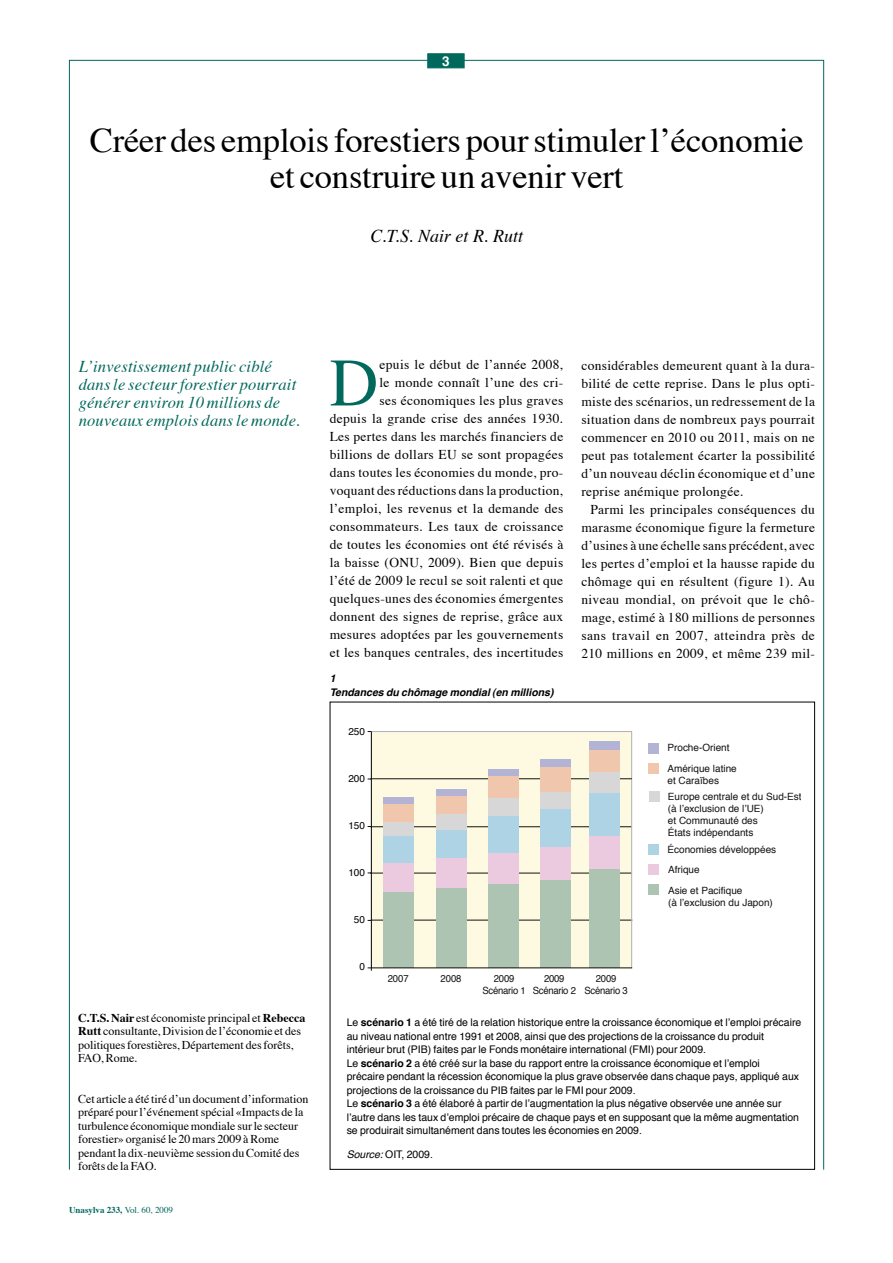
<style>
.page{position:relative;width:893px;height:1263px;background:#fff}
.page>*{position:absolute;margin:0;border:0;box-sizing:border-box;transform-origin:0 0}
.t1{font:67.95px "Times";color:#00685c}
.t2{font:34.5px/36px "Times";letter-spacing:-.005em;color:#000;text-align:center}
.t3{font:italic 18px "Times";color:#000}
.t4{font:italic 16.5px/18px "Times";letter-spacing:.01em;color:#00685c}
.t5{font:13.5px/18px "Times";letter-spacing:.025em;color:#000;text-align:justify}
.t6{font:700 13.5px "Helvetica";color:#fff}
.t7{font:12px/13.5px "Times";color:#000}
.t8{font:10.5px/13.5px "Helvetica";color:#000}
.t9{font:italic 700 10.5px/13.5px "Helvetica";color:#000}
.t10{font:10.05px/12px "Helvetica";color:#111211}
.t11{font:10.05px/12px "Helvetica";letter-spacing:-.025em;color:#111211;text-align:center;scale:.95 1}
.t12{font:10.05px "Helvetica";color:#000}
.t13{font:10.05px "Helvetica";color:#111211;scale:.95 1}
.t14{font:700 9px "Times";color:#00685c}
.s1{font-weight:700}
.s2{font-weight:400}
.s3{font-style:italic}
</style>
<div class="page">
<div style="left:428px;top:54px;width:36px;height:14px;background:#00685c;border:1px solid #00685c"></div>
<div style="left:371px;top:732px;width:261px;height:236px;background:#fdfae1"></div>
<hr style="left:371px;top:731px;width:1px;height:237px;background:#000">
<hr style="left:372px;top:731px;width:260px;height:1px;background:#afb0b2">
<hr style="left:371px;top:920px;width:261px;height:1px;background:#111211">
<div style="left:436px;top:888px;width:31px;height:80px;background:#aec4b2"></div>
<div style="left:436px;top:829px;width:31px;height:30px;background:#aed3e5"></div>
<div style="left:436px;top:795px;width:31px;height:19px;background:#f0c7ac"></div>
<div style="left:436px;top:789px;width:31px;height:6px;background:#b3b3d6"></div>
<hr style="left:371px;top:873px;width:260px;height:1px;background:#111211">
<hr style="left:371px;top:826px;width:260px;height:1px;background:#111211">
<hr style="left:631px;top:731px;width:1px;height:237px;background:#afb0b2">
<div style="left:648px;top:743px;width:11px;height:10px;background:#b3b3d6"></div>
<div style="left:648px;top:763px;width:11px;height:10px;background:#f0c7ac"></div>
<div style="left:649px;top:791px;width:11px;height:10px;background:#d7d7d7"></div>
<div style="left:648px;top:844px;width:11px;height:11px;background:#aed3e5"></div>
<div style="left:648px;top:864px;width:11px;height:10px;background:#ebcadf"></div>
<div style="left:648px;top:884px;width:11px;height:10px;background:#aec4b2"></div>
<hr style="left:371px;top:778px;width:260px;height:1px;background:#111211">
<div style="left:384px;top:892px;width:30px;height:76px;background:#aec4b2"></div>
<div style="left:384px;top:863px;width:30px;height:29px;background:#ebcadf"></div>
<div style="left:384px;top:835px;width:30px;height:28px;background:#aed3e5"></div>
<div style="left:384px;top:821px;width:30px;height:14px;background:#d7d7d7"></div>
<div style="left:384px;top:803px;width:30px;height:18px;background:#f0c7ac"></div>
<div style="left:384px;top:797px;width:30px;height:6px;background:#b3b3d6"></div>
<div style="left:489px;top:884px;width:30px;height:84px;background:#aec4b2"></div>
<div style="left:489px;top:853px;width:30px;height:31px;background:#ebcadf"></div>
<div style="left:489px;top:815px;width:30px;height:38px;background:#aed3e5"></div>
<div style="left:489px;top:797px;width:30px;height:18px;background:#d7d7d7"></div>
<div style="left:489px;top:776px;width:30px;height:21px;background:#f0c7ac"></div>
<div style="left:489px;top:770px;width:30px;height:6px;background:#b3b3d6"></div>
<div style="left:436px;top:859px;width:31px;height:29px;background:#ebcadf"></div>
<div style="left:436px;top:814px;width:31px;height:15px;background:#d7d7d7"></div>
<div style="left:541px;top:880px;width:30px;height:88px;background:#aec4b2"></div>
<div style="left:541px;top:847px;width:30px;height:33px;background:#ebcadf"></div>
<div style="left:541px;top:808px;width:30px;height:39px;background:#aed3e5"></div>
<div style="left:541px;top:791px;width:30px;height:17px;background:#d7d7d7"></div>
<div style="left:541px;top:767px;width:30px;height:24px;background:#f0c7ac"></div>
<div style="left:541px;top:760px;width:30px;height:7px;background:#b3b3d6"></div>
<div style="left:590px;top:869px;width:30px;height:99px;background:#aec4b2"></div>
<div style="left:590px;top:835px;width:30px;height:34px;background:#ebcadf"></div>
<div style="left:590px;top:792px;width:30px;height:43px;background:#aed3e5"></div>
<div style="left:590px;top:772px;width:30px;height:20px;background:#d7d7d7"></div>
<div style="left:590px;top:750px;width:30px;height:22px;background:#f0c7ac"></div>
<div style="left:590px;top:742px;width:30px;height:8px;background:#b3b3d6"></div>
<hr style="left:371px;top:967px;width:261px;height:1px;background:#111210">
<p class="t6" style="left:442px;top:50px;width:9px">3</p>
<h2 class="t2" style="left:90px;top:124px;width:715px">Créer des emplois forestiers pour stimuler l’économie et construire un avenir vert</h2>
<h3 class="t3" style="left:370px;top:225px;width:154px">C.T.S. Nair et R. Rutt</h3>
<p class="t5" style="left:330px;top:357px;width:235px;text-align:right">epuis le début de l’année 2008,<br>le monde connaît l’une des cri-<br>ses économiques les plus graves<br>depuis la grande crise des années 1930.<br>Les pertes dans les marchés financiers de billions de dollars EU se sont propagées dans toutes les économies du monde, pro&shy;voquant des réductions dans la production, l’emploi, les revenus et la demande des consommateurs. Les taux de croissance de toutes les économies ont été révisés à la baisse (ONU, 2009). Bien que depuis l’été de 2009 le recul se soit ralenti et que quelques-unes des économies émergentes donnent des signes de reprise, grâce aux mesures adoptées par les gouvernements et les banques centrales, des incertitudes</p>
<p class="t5" style="left:581px;top:357px;width:235px">considérables demeurent quant à la dura&shy;bilité de cette reprise. Dans le plus opti&shy;miste des scénarios, un redressement de la situation dans de nombreux pays pourrait commencer en 2010 ou 2011, mais on ne peut pas totalement écarter la possibilité d’un nouveau déclin économique et d’une reprise anémique prolongée.</p>
<p class="t4" style="left:79px;top:358px;width:223px">L’investissement public ciblé dans le secteur forestier pourrait générer environ 10 millions de nouveaux emplois dans le monde.</p>
<h1 class="t1" style="left:330px;top:340px;width:50px">D</h1>
<p class="t5" style="left:581px;top:501px;width:235px;text-indent:9px">Parmi les principales conséquences du marasme économique figure la fermeture d’usines à une échelle sans précédent, avec les pertes d’emploi et la hausse rapide du chômage qui en résultent (figure 1). Au niveau mondial, on prévoit que le chô&shy;mage, estimé à 180 millions de personnes sans travail en 2007, atteindra près de 210 millions en 2009, et même 239 mil-</p>
<p class="t7" style="left:78px;top:1012px;width:229px"><span class="s1">C.T.S. Nair</span> est économiste principal et <span class="s1">Rebecca Rutt</span> consultante, Division de l’économie et des politiques forestières, Département des forêts, FAO, Rome.</p>
<p class="t7" style="left:78px;top:1093px;width:232px">Cet article a été tiré d’un document d’information préparé pour l’événement spécial «Impacts de la turbulence économique mondiale sur le secteur forestier» organisé le 20 mars 2009 à Rome pendant la dix-neuvième session du Comité des forêts de la FAO.</p>
<p class="t14" style="left:69px;top:1204px;width:106px">Unasylva 233, <span class="s2">Vol. 60, 2009</span></p>
<p class="t9" style="left:330px;top:672px;width:225px">1<br>Tendances du chômage mondial (en millions)</p>
<p class="t12" style="left:348px;top:724px;width:18px">250</p>
<p class="t12" style="left:348px;top:771px;width:18px">200</p>
<p class="t12" style="left:348px;top:818px;width:18px">150</p>
<p class="t12" style="left:348px;top:865px;width:18px">100</p>
<p class="t12" style="left:354px;top:912px;width:13px">50</p>
<p class="t12" style="left:360px;top:959px;width:7px">0</p>
<p class="t13" style="left:388px;top:971px;width:24px">2007</p>
<p class="t13" style="left:440px;top:971px;width:24px">2008</p>
<p class="t11" style="left:483px;top:973px;width:47px">2009<br>Scénario 1</p>
<p class="t11" style="left:533px;top:973px;width:47px">2009<br>Scénario 2</p>
<p class="t11" style="left:585px;top:973px;width:47px">2009<br>Scénario 3</p>
<p class="t10" style="left:667px;top:738px;width:71px;line-height:20.1px">Proche-Orient<br>Amérique latine</p>
<p class="t10" style="left:667px;top:772px;width:136px;line-height:16.6px">et Caraïbes<br>Europe centrale et du Sud-Est</p>
<p class="t10" style="left:668px;top:803px;width:97px">(à l’exclusion de l’UE) et Communauté des<br>États indépendants</p>
<p class="t10" style="left:667px;top:840px;width:110px;line-height:20.4px">Économies développées<br>Afrique<br>Asie et Pacifique</p>
<p class="t10" style="left:668px;top:896px;width:106px">(à l’exclusion du Japon)</p>
<p class="t8" style="left:347px;top:1016px;width:456px">Le <span class="s1">scénario 1</span> a été tiré de la relation historique entre la croissance économique et l’emploi précaire au niveau national entre 1991 et 2008, ainsi que des projections de la croissance du produit intérieur brut (PIB) faites par le Fonds monétaire international (FMI) pour 2009.<br>Le <span class="s1">scénario 2</span> a été créé sur la base du rapport entre la croissance économique et l’emploi<br>précaire pendant la récession économique la plus grave observée dans chaque pays, appliqué aux projections de la croissance du PIB faites par le FMI pour 2009.<br>Le <span class="s1">scénario 3</span> a été élaboré à partir de l’augmentation la plus négative observée une année sur l’autre dans les taux d’emploi précaire de chaque pays et en supposant que la même augmentation se produirait simultanément dans toutes les économies en 2009.</p>
<p class="t8" style="left:347px;top:1148px;width:88px"><span class="s3">Source:</span> OIT, 2009.</p>
</div>
